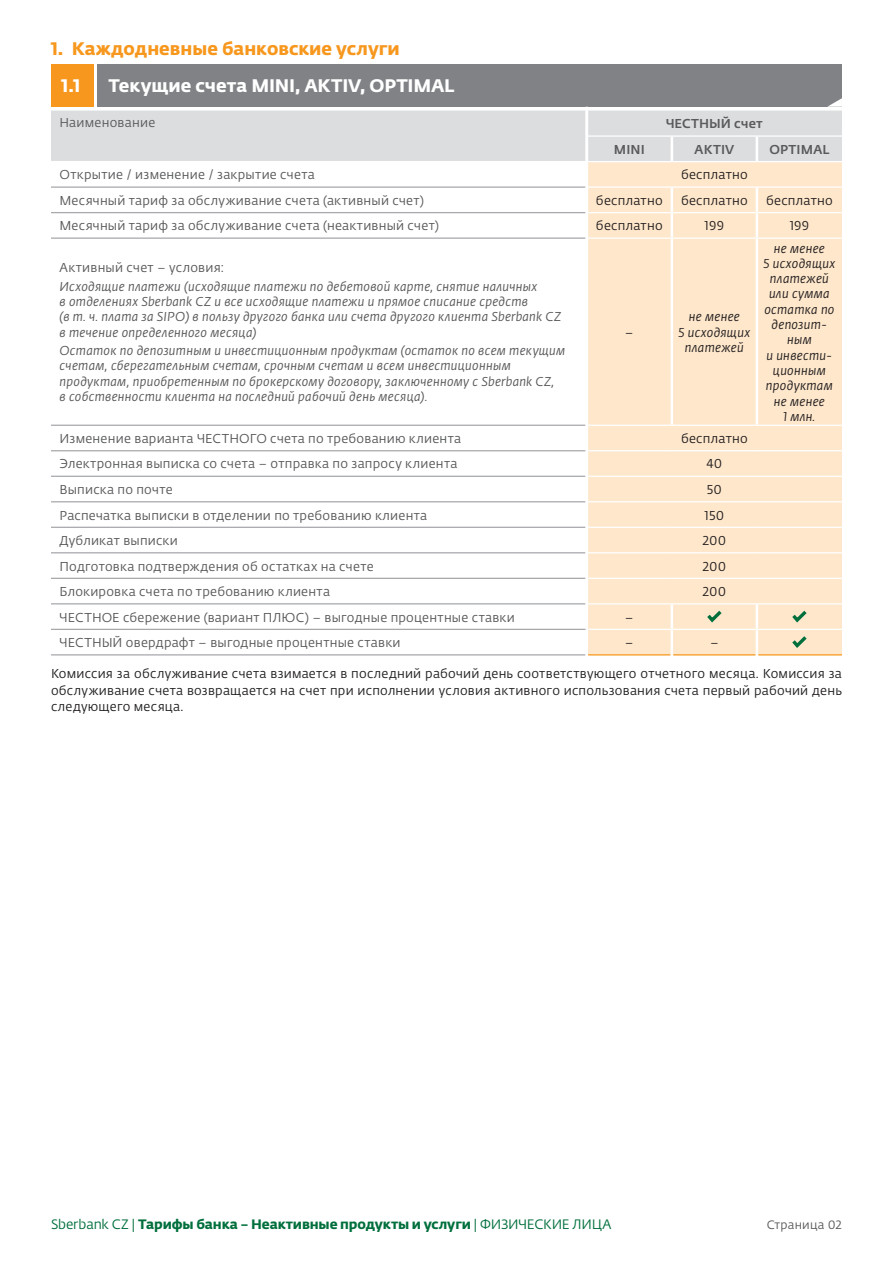
<style>
.page{position:relative;width:893px;height:1263px;background:#fff}
.page>*{position:absolute;margin:0;border:0;box-sizing:border-box;transform-origin:0 0}
.t1{font:18px "Fedra Sans Pro Bold LF";color:#fff}
.t2{font:18px "Fedra Sans Pro Bold LF";color:#f7971d}
.t3{font:13.5px "Fedra Sans Pro Bold LF";letter-spacing:-.005em;color:#006f3c}
.t4{font:12.75px "Fedra Sans Pro Book LF";letter-spacing:.02em;color:#57585a}
.t5{font:12.75px/15.3px "Fedra Sans Pro Book Italic LF";letter-spacing:.02em;color:#57585a}
.t6{font:12.75px/16.5px "Fedra Sans Pro Book LF";letter-spacing:.02em;color:#231f20;text-align:justify}
.t7{font:12.75px/15.3px "Fedra Sans Pro Book Italic LF";letter-spacing:.02em;color:#231f20;text-align:center}
.t8{font:12.75px "Fedra Sans Pro Medium LF";letter-spacing:.01em;color:#5a5a5d}
.t9{font:12.75px "Fedra Sans Pro Book LF";letter-spacing:.02em;color:#5a5a5d}
.t10{font:12px "Fedra Sans Pro Book LF";letter-spacing:.02em;color:#5a5a5d}
.s1{font-family:"Fedra Sans Pro Book LF"}
</style>
<div class="page">
<svg style="left:51px;top:213px;width:534px;height:416px"></svg>
<div style="left:588px;top:162px;width:254px;height:492px;background:#fee7cb"></div>
<hr style="left:51px;top:654px;width:534px;height:1px;background:#a8a9ad">
<hr style="left:588px;top:654px;width:83px;height:1px;background:#f7971d">
<hr style="left:673px;top:654px;width:83px;height:1px;background:#f7971d">
<hr style="left:758px;top:654px;width:84px;height:1px;background:#f7971d">
<hr style="left:51px;top:186px;width:534px;height:2px;background:#a8a9ad">
<hr style="left:51px;top:212px;width:534px;height:1px;background:#a8a9ad">
<hr style="left:51px;top:237px;width:534px;height:2px;background:#a8a9ad">
<hr style="left:51px;top:425px;width:534px;height:1px;background:#a8a9ad">
<hr style="left:51px;top:450px;width:534px;height:1px;background:#a8a9ad">
<hr style="left:51px;top:476px;width:534px;height:1px;background:#a8a9ad">
<hr style="left:51px;top:501px;width:534px;height:1px;background:#a8a9ad">
<hr style="left:51px;top:527px;width:534px;height:1px;background:#a8a9ad">
<hr style="left:51px;top:552px;width:534px;height:1px;background:#a8a9ad">
<hr style="left:51px;top:578px;width:534px;height:1px;background:#a8a9ad">
<hr style="left:51px;top:603px;width:534px;height:1px;background:#a8a9ad">
<hr style="left:51px;top:629px;width:534px;height:1px;background:#a8a9ad">
<hr style="left:588px;top:186px;width:84px;height:2px;background:#fff">
<hr style="left:672px;top:186px;width:85px;height:2px;background:#fff">
<hr style="left:757px;top:186px;width:85px;height:2px;background:#fff">
<hr style="left:588px;top:212px;width:84px;height:1px;background:#fff">
<hr style="left:672px;top:212px;width:85px;height:1px;background:#fff">
<hr style="left:757px;top:212px;width:85px;height:1px;background:#fff">
<hr style="left:588px;top:237px;width:84px;height:2px;background:#fff">
<hr style="left:672px;top:237px;width:85px;height:2px;background:#fff">
<hr style="left:757px;top:237px;width:85px;height:2px;background:#fff">
<hr style="left:588px;top:425px;width:84px;height:1px;background:#fff">
<hr style="left:672px;top:425px;width:85px;height:1px;background:#fff">
<hr style="left:757px;top:425px;width:85px;height:1px;background:#fff">
<hr style="left:588px;top:450px;width:84px;height:1px;background:#fff">
<hr style="left:672px;top:450px;width:85px;height:1px;background:#fff">
<hr style="left:757px;top:450px;width:85px;height:1px;background:#fff">
<hr style="left:588px;top:476px;width:84px;height:1px;background:#fff">
<hr style="left:672px;top:476px;width:85px;height:1px;background:#fff">
<hr style="left:757px;top:476px;width:85px;height:1px;background:#fff">
<hr style="left:588px;top:501px;width:84px;height:1px;background:#fff">
<hr style="left:672px;top:501px;width:85px;height:1px;background:#fff">
<hr style="left:757px;top:501px;width:85px;height:1px;background:#fff">
<hr style="left:588px;top:527px;width:84px;height:1px;background:#fff">
<hr style="left:672px;top:527px;width:85px;height:1px;background:#fff">
<hr style="left:757px;top:527px;width:85px;height:1px;background:#fff">
<hr style="left:588px;top:552px;width:84px;height:1px;background:#fff">
<hr style="left:672px;top:552px;width:85px;height:1px;background:#fff">
<hr style="left:757px;top:552px;width:85px;height:1px;background:#fff">
<hr style="left:588px;top:578px;width:84px;height:1px;background:#fff">
<hr style="left:672px;top:578px;width:85px;height:1px;background:#fff">
<hr style="left:757px;top:578px;width:85px;height:1px;background:#fff">
<hr style="left:588px;top:603px;width:84px;height:1px;background:#fff">
<hr style="left:672px;top:603px;width:85px;height:1px;background:#fff">
<hr style="left:757px;top:603px;width:85px;height:1px;background:#fff">
<hr style="left:588px;top:629px;width:84px;height:1px;background:#fff">
<hr style="left:672px;top:629px;width:85px;height:1px;background:#fff">
<hr style="left:757px;top:629px;width:85px;height:1px;background:#fff">
<hr style="left:671px;top:188px;width:2px;height:24px;background:#fff">
<hr style="left:756px;top:188px;width:2px;height:24px;background:#fff">
<hr style="left:671px;top:213px;width:2px;height:24px;background:#fff">
<hr style="left:756px;top:213px;width:2px;height:24px;background:#fff">
<hr style="left:671px;top:239px;width:2px;height:186px;background:#fff">
<hr style="left:756px;top:239px;width:2px;height:186px;background:#fff">
<hr style="left:671px;top:604px;width:2px;height:25px;background:#fff">
<hr style="left:756px;top:604px;width:2px;height:25px;background:#fff">
<hr style="left:671px;top:630px;width:2px;height:25px;background:#fff">
<hr style="left:756px;top:630px;width:2px;height:25px;background:#fff">
<svg style="left:704px;top:607px;width:21px;height:18px"></svg>
<svg style="left:789px;top:607px;width:21px;height:18px"></svg>
<svg style="left:789px;top:633px;width:21px;height:17px"></svg>
<div style="left:98px;top:64px;width:744px;height:42px;background:#808285"></div>
<div style="left:51px;top:64px;width:43px;height:42px;background:#f7971d"></div>
<svg style="left:51px;top:98px;width:791px;height:63px"></svg>
<hr style="left:585px;top:107px;width:3px;height:504px;background:#fff">
<p class="t2" style="left:51px;top:35px;width:350px">1. Каждодневные банковские услуги</p>
<p class="t1" style="left:62px;top:71px;width:20px">1.1</p>
<p class="t1" style="left:108px;top:71px;width:348px">Текущие счета MINI, AKTIV, OPTIMAL</p>
<p class="t9" style="left:60px;top:114px;width:97px">Наименование</p>
<p class="t8" style="left:666px;top:114px;width:98px">ЧЕСТНЫЙ счет</p>
<p class="t8" style="left:614px;top:140px;width:32px">MINI</p>
<p class="t8" style="left:695px;top:140px;width:41px">AKTIV</p>
<p class="t8" style="left:769px;top:140px;width:61px">OPTIMAL</p>
<p class="t4" style="left:60px;top:166px;width:257px">Открытие / изменение / закрытие счета</p>
<p class="t6" style="left:681px;top:166px;width:68px">бесплатно</p>
<p class="t4" style="left:60px;top:191px;width:366px">Месячный тариф за обслуживание счета (активный счет)</p>
<p class="t6" style="left:596px;top:192px;width:68px">бесплатно</p>
<p class="t6" style="left:681px;top:192px;width:68px">бесплатно</p>
<p class="t6" style="left:766px;top:192px;width:68px">бесплатно</p>
<p class="t4" style="left:60px;top:217px;width:381px">Месячный тариф за обслуживание счета (неактивный счет)</p>
<p class="t6" style="left:596px;top:217px;width:68px">бесплатно</p>
<p class="t6" style="left:705px;top:217px;width:21px">199</p>
<p class="t6" style="left:790px;top:217px;width:21px">199</p>
<p class="t4" style="left:60px;top:259px;width:166px">Активный счет – условия:</p>
<p class="t5" style="left:60px;top:278px;width:503px">Исходящие платежи (исходящие платежи по дебетовой карте, снятие наличных<br>в отделениях Sberbank CZ и все исходящие платежи и прямое списание средств<br>(в т. ч. плата за SIPO) в пользу другого банка или счета другого клиента Sberbank CZ в течение определенного месяца)</p>
<p class="t5" style="left:60px;top:342px;width:507px">Остаток по депозитным и инвестиционным продуктам (остаток по всем текущим счетам, сберегательным счетам, срочным счетам и всем инвестиционным продуктам, приобретенным по брокерскому договору, заключенному с Sberbank CZ,<br>в собственности клиента на последний рабочий день месяца).</p>
<p class="t7" style="left:774px;top:240px;width:53px">не менее</p>
<p class="t7" style="left:764px;top:255px;width:73px">5 исходящих</p>
<p class="t7" style="left:770px;top:271px;width:60px">платежей</p>
<p class="t7" style="left:769px;top:286px;width:62px">или сумма</p>
<p class="t7" style="left:764px;top:301px;width:72px">остатка по</p>
<p class="t7" style="left:771px;top:316px;width:57px">депозит&shy;ным</p>
<p class="t7" style="left:766px;top:347px;width:68px">и инвести-</p>
<p class="t7" style="left:773px;top:362px;width:54px">ционным</p>
<p class="t7" style="left:766px;top:378px;width:68px">продуктам</p>
<p class="t7" style="left:774px;top:393px;width:53px">не менее</p>
<p class="t7" style="left:783px;top:408px;width:33px">1 млн.</p>
<p class="t7" style="left:689px;top:309px;width:53px">не менее</p>
<p class="t7" style="left:679px;top:324px;width:73px">5 исходящих</p>
<p class="t7" style="left:685px;top:339px;width:60px">платежей</p>
<p class="t6" style="left:625px;top:324px;width:10px">–</p>
<p class="t4" style="left:60px;top:430px;width:403px">Изменение варианта ЧЕСТНОГО счета по требованию клиента</p>
<p class="t6" style="left:681px;top:430px;width:68px">бесплатно</p>
<p class="t4" style="left:60px;top:455px;width:399px">Электронная выписка со счета – отправка по запросу клиента</p>
<p class="t6" style="left:706px;top:455px;width:18px">40</p>
<p class="t4" style="left:60px;top:481px;width:115px">Выписка по почте</p>
<p class="t6" style="left:707px;top:481px;width:17px">50</p>
<p class="t4" style="left:60px;top:506px;width:369px">Распечатка выписки в отделении по требованию клиента</p>
<p class="t6" style="left:704px;top:506px;width:21px">150</p>
<p class="t4" style="left:60px;top:532px;width:120px">Дубликат выписки</p>
<p class="t6" style="left:702px;top:532px;width:25px">200</p>
<p class="t4" style="left:60px;top:557px;width:316px">Подготовка подтверждения об остатках на счете</p>
<p class="t6" style="left:702px;top:557px;width:25px">200</p>
<p class="t4" style="left:60px;top:583px;width:272px">Блокировка счета по требованию клиента</p>
<p class="t6" style="left:702px;top:583px;width:25px">200</p>
<p class="t4" style="left:60px;top:608px;width:457px">ЧЕСТНОЕ сбережение (вариант ПЛЮС) – выгодные процентные ставки</p>
<p class="t6" style="left:625px;top:608px;width:10px">–</p>
<p class="t4" style="left:60px;top:634px;width:343px">ЧЕСТНЫЙ овердрафт – выгодные процентные ставки</p>
<p class="t6" style="left:625px;top:634px;width:10px">–</p>
<p class="t6" style="left:710px;top:634px;width:10px">–</p>
<p class="t6" style="left:51px;top:665px;width:792px">Комиссия за обслуживание счета взимается в последний рабочий день соответствующего отчетного месяца. Комиссия за обслуживание счета возвращается на счет при исполнении условия активного использования счета первый рабочий день следующего месяца.</p>
<p class="t3" style="left:51px;top:1213px;width:562px"><span class="s1">Sberbank CZ |</span> Тарифы банка – Неактивные продукты и услуги <span class="s1">| ФИЗИЧЕСКИЕ ЛИЦА</span></p>
<p class="t10" style="left:767px;top:1216px;width:77px">Страница 02</p>
</div>
